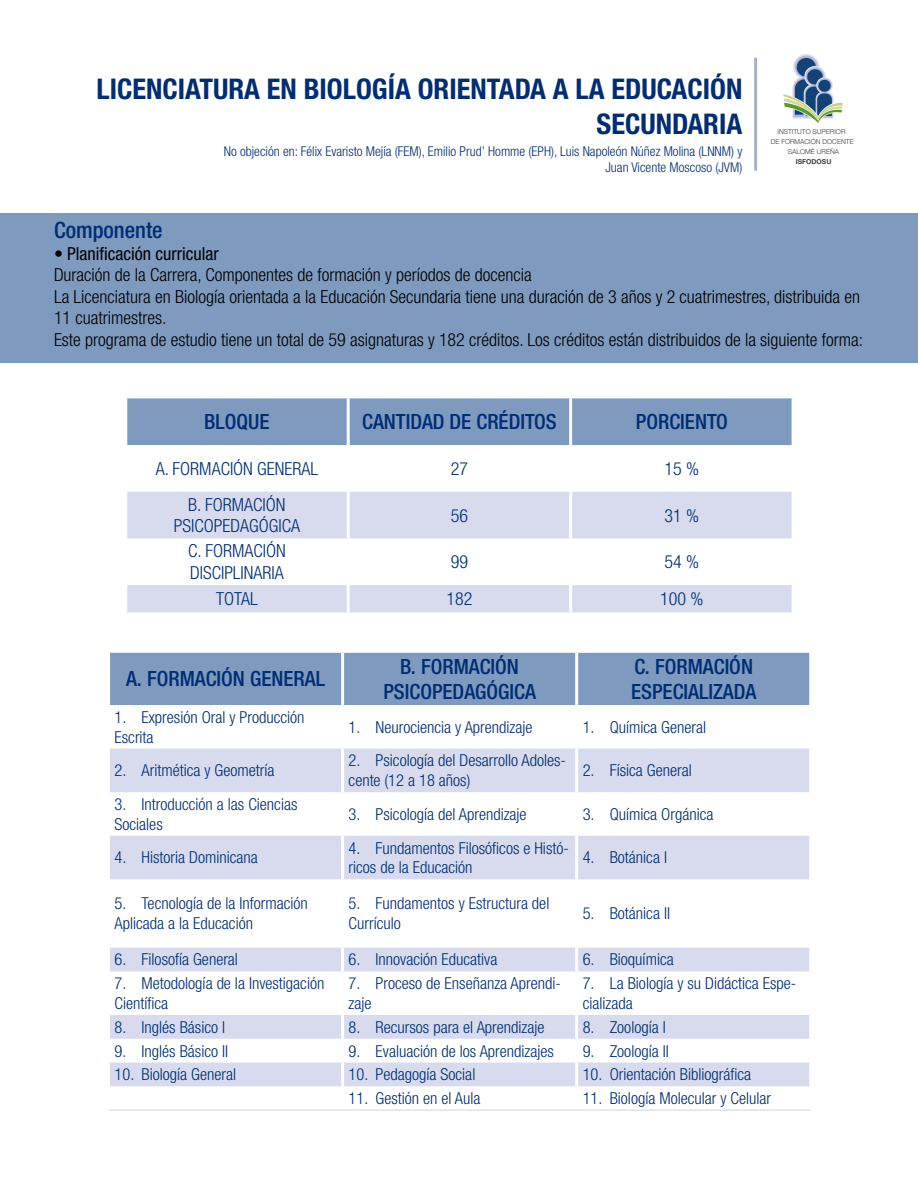
<style>
.page{position:relative;width:918px;height:1188px;background:#fff}
.page>*{position:absolute;margin:0;border:0;box-sizing:border-box;transform-origin:0 0}
.t1{font:700 condensed 28.5px/34.2px "Helvetica Neue LT Std";color:#002d74;text-align:right}
.t2{font:500 condensed 22.5px "Helvetica Neue LT Std";color:#002d74}
.t3{font:500 condensed 21px/25.2px "Helvetica Neue LT Std";color:#002d74;text-align:center}
.t4{font:300 condensed 18px/21.6px "Helvetica Neue LT Std";color:#000}
.t5{font:300 condensed 18px/21.6px "Helvetica Neue LT Std";color:#002d74;text-align:center}
.t6{font:300 condensed 16.5px/19.8px "Helvetica Neue LT Std";color:#002d74}
.t7{font:300 condensed 13.5px/16.2px "Helvetica Neue LT Std";color:#002d74;text-align:right}
.t8{font:300 6.75px/9.9px "Helvetica Neue";color:#3c3c3b;text-align:center}
.t9{font:700 6.75px "Helvetica Neue";color:#3c3c3b}
.s1{font-weight:400}
</style>
<div class="page">
<hr style="left:754px;top:58px;width:3px;height:113px;background:#a7b0c4">
<svg style="left:783px;top:54px;width:60px;height:69px"></svg>
<div style="left:0;top:214px;width:918px;height:149px;background:#7e9abf"></div>
<div style="left:127px;top:398px;width:665px;height:47px;background:#7e9abf"></div>
<svg style="left:127px;top:492px;width:665px;height:120px;fill:#d7dbed"></svg>
<hr style="left:347px;top:398px;width:3px;height:47px;background:#fff">
<hr style="left:569px;top:398px;width:3px;height:47px;background:#fff">
<hr style="left:347px;top:492px;width:3px;height:46px;background:#fff">
<hr style="left:569px;top:492px;width:3px;height:46px;background:#fff">
<hr style="left:347px;top:585px;width:3px;height:27px;background:#fff">
<hr style="left:569px;top:585px;width:3px;height:27px;background:#fff">
<div style="left:110px;top:653px;width:699px;height:52px;background:#7e9abf"></div>
<svg style="left:109px;top:749px;width:701px;height:337px"></svg>
<hr style="left:341px;top:653px;width:3px;height:52px;background:#fff">
<hr style="left:575px;top:653px;width:3px;height:52px;background:#fff">
<hr style="left:107px;top:749px;width:3px;height:43px;background:#fff">
<hr style="left:341px;top:749px;width:3px;height:43px;background:#fff">
<hr style="left:575px;top:749px;width:3px;height:43px;background:#fff">
<hr style="left:809px;top:749px;width:3px;height:43px;background:#fff">
<hr style="left:107px;top:836px;width:3px;height:43px;background:#fff">
<hr style="left:341px;top:836px;width:3px;height:43px;background:#fff">
<hr style="left:575px;top:836px;width:3px;height:43px;background:#fff">
<hr style="left:809px;top:836px;width:3px;height:43px;background:#fff">
<hr style="left:107px;top:948px;width:3px;height:23px;background:#fff">
<hr style="left:341px;top:948px;width:3px;height:23px;background:#fff">
<hr style="left:575px;top:948px;width:3px;height:23px;background:#fff">
<hr style="left:809px;top:948px;width:3px;height:23px;background:#fff">
<hr style="left:107px;top:1015px;width:3px;height:24px;background:#fff">
<hr style="left:341px;top:1015px;width:3px;height:24px;background:#fff">
<hr style="left:575px;top:1015px;width:3px;height:24px;background:#fff">
<hr style="left:809px;top:1015px;width:3px;height:24px;background:#fff">
<hr style="left:107px;top:1063px;width:3px;height:23px;background:#fff">
<hr style="left:341px;top:1063px;width:3px;height:23px;background:#fff">
<hr style="left:575px;top:1063px;width:3px;height:23px;background:#fff">
<hr style="left:809px;top:1063px;width:3px;height:23px;background:#fff">
<hr style="left:109px;top:1109px;width:234px;height:2px;background:#dfe2f1">
<hr style="left:343px;top:1109px;width:234px;height:2px;background:#dfe2f1">
<hr style="left:577px;top:1109px;width:234px;height:2px;background:#dfe2f1">
<h1 class="t1" style="left:96px;top:72px;width:647px">LICENCIATURA EN BIOLOGÍA ORIENTADA A LA EDUCACIÓN<br>SECUNDARIA</h1>
<p class="t7" style="left:224px;top:143px;width:520px">No objeción en: Félix Evaristo Mejía (FEM), Emilio Prud’ Homme (EPH), Luis Napoleón Núñez Molina (LNNM) y<br>Juan Vicente Moscoso (JVM)</p>
<p class="t8" style="left:771px;top:126px;width:84px">INSTITUTO SUPERIOR<br>DE FORMACIÓN DOCENTE<br>SALOMÉ UREÑA</p>
<p class="t9" style="left:796px;top:156px;width:37px">ISFODOSU</p>
<h2 class="t2" style="left:54px;top:217px;width:110px">Componente</h2>
<p class="t4" style="left:54px;top:242px;width:811px">• <span class="s1">Planificación curricular<br></span>Duración de la Carrera, Componentes de formación y períodos de docencia<br>La Licenciatura en Biología orientada a la Educación Secundaria tiene una duración de 3 años y 2 cuatrimestres, distribuida en 11 cuatrimestres.<br>Este programa de estudio tiene un total de 59 asignaturas y 182 créditos. Los créditos están distribuidos de la siguiente forma:</p>
<p class="t3" style="left:204px;top:409px;width:67px">BLOQUE</p>
<p class="t3" style="left:362px;top:409px;width:196px">CANTIDAD DE CRÉDITOS</p>
<p class="t3" style="left:636px;top:409px;width:93px">PORCIENTO</p>
<p class="t5" style="left:156px;top:458px;width:164px">A. FORMACIÓN GENERAL</p>
<p class="t5" style="left:451px;top:458px;width:19px">27</p>
<p class="t5" style="left:665px;top:458px;width:36px">15 %</p>
<p class="t5" style="left:174px;top:493px;width:128px">B. FORMACIÓN<br>PSICOPEDAGÓGICA</p>
<p class="t5" style="left:451px;top:504px;width:19px">56</p>
<p class="t5" style="left:665px;top:504px;width:36px">31 %</p>
<p class="t5" style="left:188px;top:540px;width:99px;text-align:left">C. FORMACIÓN<br>DISCIPLINARIA</p>
<p class="t5" style="left:451px;top:551px;width:19px">99</p>
<p class="t5" style="left:665px;top:551px;width:36px">54 %</p>
<p class="t5" style="left:216px;top:588px;width:43px">TOTAL</p>
<p class="t5" style="left:446px;top:588px;width:27px">182</p>
<p class="t5" style="left:660px;top:588px;width:45px">100 %</p>
<p class="t3" style="left:126px;top:666px;width:201px">A. FORMACIÓN GENERAL</p>
<p class="t3" style="left:383px;top:653px;width:154px">B. FORMACIÓN<br>PSICOPEDAGÓGICA</p>
<p class="t3" style="left:631px;top:653px;width:127px;text-align:left">C. FORMACIÓN<br>ESPECIALIZADA</p>
<p class="t6" style="left:115px;top:707px;width:191px">1. Expresión Oral y Producción<br>Escrita</p>
<p class="t6" style="left:349px;top:717px;width:185px">1. Neurociencia y Aprendizaje</p>
<p class="t6" style="left:583px;top:717px;width:125px">1. Química General</p>
<p class="t6" style="left:115px;top:760px;width:161px">2. Aritmética y Geometría</p>
<p class="t6" style="left:349px;top:751px;width:219px">2. Psicología del Desarrollo Adoles&shy;cente (12 a 18 años)</p>
<p class="t6" style="left:583px;top:760px;width:111px">2. Física General</p>
<p class="t6" style="left:115px;top:794px;width:184px">3. Introducción a las Ciencias<br>Sociales</p>
<p class="t6" style="left:349px;top:804px;width:180px">3. Psicología del Aprendizaje</p>
<p class="t6" style="left:583px;top:804px;width:132px">3. Química Orgánica</p>
<p class="t6" style="left:115px;top:848px;width:145px">4. Historia Dominicana</p>
<p class="t6" style="left:349px;top:838px;width:222px">4. Fundamentos Filosóficos e Histó&shy;ricos de la Educación</p>
<p class="t6" style="left:583px;top:848px;width:86px">4. Botánica I</p>
<p class="t6" style="left:115px;top:894px;width:195px">5. Tecnología de la Información<br>Aplicada a la Educación</p>
<p class="t6" style="left:349px;top:894px;width:202px">5. Fundamentos y Estructura del<br>Currículo</p>
<p class="t6" style="left:583px;top:903px;width:89px">5. Botánica II</p>
<p class="t6" style="left:115px;top:950px;width:125px">6. Filosofía General</p>
<p class="t6" style="left:349px;top:950px;width:150px">6. Innovación Educativa</p>
<p class="t6" style="left:583px;top:950px;width:93px">6. Bioquímica</p>
<p class="t6" style="left:115px;top:973px;width:211px">7. Metodología de la Investigación<br>Científica</p>
<p class="t6" style="left:349px;top:973px;width:214px">7. Proceso de Enseñanza Aprendi&shy;zaje</p>
<p class="t6" style="left:583px;top:973px;width:215px">7. La Biología y su Didáctica Espe&shy;cializada</p>
<p class="t6" style="left:115px;top:1017px;width:112px">8. Inglés Básico I</p>
<p class="t6" style="left:349px;top:1017px;width:197px">8. Recursos para el Aprendizaje</p>
<p class="t6" style="left:583px;top:1017px;width:85px">8. Zoología I</p>
<p class="t6" style="left:115px;top:1041px;width:115px">9. Inglés Básico II</p>
<p class="t6" style="left:349px;top:1041px;width:207px">9. Evaluación de los Aprendizajes</p>
<p class="t6" style="left:583px;top:1041px;width:88px">9. Zoología II</p>
<p class="t6" style="left:115px;top:1064px;width:123px">10. Biología General</p>
<p class="t6" style="left:349px;top:1064px;width:128px">10. Pedagogía Social</p>
<p class="t6" style="left:583px;top:1064px;width:170px">10. Orientación Bibliográfica</p>
<p class="t6" style="left:349px;top:1088px;width:133px">11. Gestión en el Aula</p>
<p class="t6" style="left:583px;top:1088px;width:190px">11. Biología Molecular y Celular</p>
</div>
